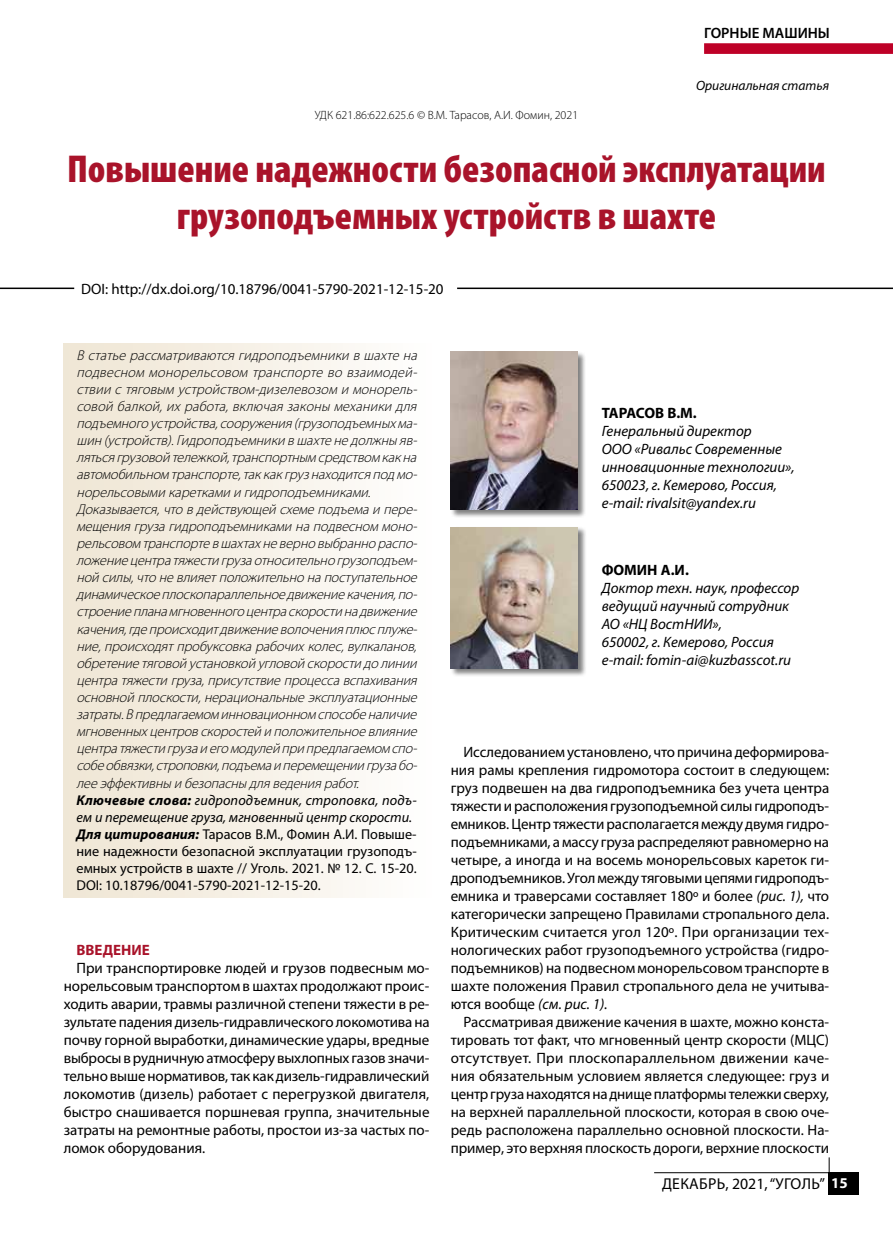
<style>
.page{position:relative;width:893px;height:1234px;background:#fff}
.page>*{position:absolute;margin:0;border:0;box-sizing:border-box;transform-origin:0 0}
.t1{font:900 condensed 39px/46.8px "Myriad Pro";color:#a9132a;text-align:center}
.t2{font:15.75px "Myriad Pro";letter-spacing:.02em;color:#000}
.t3{font:15px/18px "Myriad Pro";color:#000;text-align:justify}
.t4{font:italic 15px/18px "Myriad Pro";color:#000}
.t5{font:600 15px "Myriad Pro";color:#000}
.t6{font:700 15px "Myriad Pro";letter-spacing:-.025em;color:#000}
.t7{font:700 15px "Myriad Pro";letter-spacing:-.005em;color:#000}
.t8{font:700 15px "Myriad Pro";color:#a9132a}
.t9{font:italic 300 14.25px/17.1px "Myriad Pro";color:#000}
.t10{font:italic 13.5px "Myriad Pro";color:#000}
.t11{font:300 12px "Myriad Pro";color:#000}
.s1{font-weight:700}
.s2{font-weight:400}
.s3{font-weight:400;font-style:normal}
.s4{font-style:italic}
.s5{font-weight:700;font-size:15px;color:#fff}
</style>
<div class="page">
<div style="left:64px;top:343px;width:372px;height:554px;background:linear-gradient(to right,#efe5d3,#fefefd)"></div>
<hr style="left:0;top:287px;width:74px;height:2px;background:#000">
<hr style="left:457px;top:287px;width:436px;height:2px;background:#000">
<div style="left:450px;top:351px;width:136px;height:166px;background:#000;opacity:.5"></div>
<img style="left:451px;top:351px;width:127px;height:158px">
<div style="left:450px;top:526px;width:136px;height:151px;background:#000;opacity:.5"></div>
<img style="left:451px;top:527px;width:127px;height:141px">
<div style="left:829px;top:1171px;width:30px;height:23px;background:#000"></div>
<hr style="left:654px;top:1171px;width:175px;height:1px;background:#000">
<svg style="left:829px;top:1157px;width:1px;height:15px"></svg>
<svg style="left:704px;top:43px;width:189px;height:11px;background:#bf082d"></svg>
<p class="t5" style="left:704px;top:24px;width:127px">ГОРНЫЕ МАШИНЫ</p>
<p class="t10" style="left:696px;top:77px;width:135px">Оригинальная статья</p>
<p class="t11" style="left:315px;top:108px;width:265px">УДК 621.86:622.625.6 © В.М. Тарасов, А.И. Фомин, 2021</p>
<h1 class="t1" style="left:67px;top:146px;width:760px">Повышение надежности безопасной эксплуатации грузоподъемных устройств в шахте</h1>
<p class="t3" style="left:81px;top:279px;width:364px">DOI: http://dx.doi.org/10.18796/0041-5790-2021-12-15-20</p>
<p class="t9" style="left:77px;top:346px;width:346px">В статьерассматриваютсягидроподъемники вшахтена подвесном монорельсовом транспорте во взаимодей&shy;ствии стяговым устройством-дизелевозом и монорель&shy;совой балкой,ихработа,включаязаконы механики для подъемного устройства,сооружения(грузоподъемныхма&shy;шин (устройств).Гидроподъемники вшахтенедолжны яв&shy;лятьсягрузовойтележкой,транспортным средством какна автомобильном транспорте,таккакгрузнаходитсяподмо&shy;норельсовыми каретками и гидроподъемниками.<br>Доказывается,что вдействующей схемеподъемаи пере&shy;мещениягрузагидроподъемниками наподвесном моно&shy;рельсовом транспортевшахтахневерновыбраннораспо&shy;ложениецентратяжестигрузаотносительногрузоподъем&shy;нойсилы,чтоневлияетположительнонапоступательное динамическоеплоскопараллельноедвижениекачения,по&shy;строениепланамгновенногоцентраскоростинадвижение качения,гдепроисходитдвижениеволоченияплюсплуже&shy;ние,происходятпробуксовкарабочихколес,вулкаланов, обретениетяговойустановкойугловойскоростидолинии центратяжестигруза,присутствиепроцессавспахивания основнойплоскости,нерациональныеэксплуатационные затраты.Впредлагаемом инновационном способеналичие мгновенныхцентровскоростейиположительноевлияние центратяжестигрузаиегомодулейприпредлагаемом спо&shy;собеобвязки,строповки,подъемаиперемещениигрузабо&shy;лееэффективны ибезопасны дляведенияработ.<br><span class="s1">Ключевые слова:</span> <span class="s2">гидроподъемник, строповка, подъ&shy;ем и перемещение груза, мгновенный центр скорости.<br></span><span class="s1">Для цитирования:</span> <span class="s3">Тарасов В.М., Фомин А.И. Повыше&shy;ние надежности безопасной эксплуатации грузоподъ&shy;емных устройств в шахте // Уголь. 2021. № 12. С. 15-20.<br>DOI: 10.18796/0041-5790-2021-12-15-20.</span></p>
<p class="t8" style="left:77px;top:939px;width:75px">ВВЕДЕНИЕ</p>
<p class="t3" style="left:64px;top:958px;width:367px;text-indent:13px">При транспортировке людей и грузов подвесным мо&shy;норельсовым транспортом в шахтах продолжают проис&shy;ходить аварии, травмы различной степени тяжести в ре&shy;зультате падения дизель-гидравлического локомотива на почву горной выработки, динамические удары, вредные выбросы в рудничную атмосферу выхлопных газов значи&shy;тельно выше нормативов, так как дизель-гидравлический локомотив (дизель) работает с перегрузкой двигателя, быстро снашивается поршневая группа, значительные затраты на ремонтные работы, простои из-за частых по&shy;ломок оборудования.</p>
<p class="t6" style="left:602px;top:403px;width:97px">ТАРАСОВ В.М.</p>
<p class="t4" style="left:602px;top:421px;width:194px">Генеральный директор<br>ООО «Ривальс Современные инновационные технологии»,<br>650023, г. Кемерово, Россия, e-mail: rivalsit@yandex.ru</p>
<p class="t7" style="left:602px;top:560px;width:89px">ФОМИН А.И.</p>
<p class="t4" style="left:602px;top:578px;width:199px">Доктор техн. наук, профессор ведущий научный сотрудник<br>АО «НЦ ВостНИИ»,<br>650002, г. Кемерово, Россия e-mail: fomin-ai@kuzbasscot.ru</p>
<p class="t3" style="left:451px;top:742px;width:380px;text-indent:13px">Исследованием установлено, что причина деформирова&shy;ния рамы крепления гидромотора состоит в следующем: груз подвешен на два гидроподъемника без учета центра тяжести и расположения грузоподъемной силы гидроподъ&shy;емников. Центр тяжести располагается между двумя гидро&shy;подъемниками, а массу груза распределяют равномерно на четыре, а иногда и на восемь монорельсовых кареток ги&shy;дроподъемников. Угол между тяговыми цепями гидроподъ&shy;емника и траверсами составляет 180º и более <span class="s4">(рис. 1),</span> что категорически запрещено Правилами стропального дела.<br>Критическим считается угол 120º. При организации тех&shy;нологических работ грузоподъемного устройства (гидро&shy;подъемников) на подвесном монорельсовом транспорте в шахте положения Правил стропального дела не учитыва&shy;ются вообще <span class="s4">(см. рис. 1).</span></p>
<p class="t3" style="left:451px;top:1012px;width:380px;text-indent:13px">Рассматривая движение качения в шахте, можно конста&shy;тировать тот факт, что мгновенный центр скорости (МЦС) отсутствует. При плоскопараллельном движении каче&shy;ния обязательным условием является следующее: груз и центр груза находятся на днище платформы тележки сверху, на верхней параллельной плоскости, которая в свою оче&shy;редь расположена параллельно основной плоскости. На&shy;пример, это верхняя плоскость дороги, верхние плоскости</p>
<p class="t2" style="left:662px;top:1173px;width:187px">ДЕКАБРЬ, 2021, “УГОЛЬ” <span class="s5">15</span></p>
</div>
